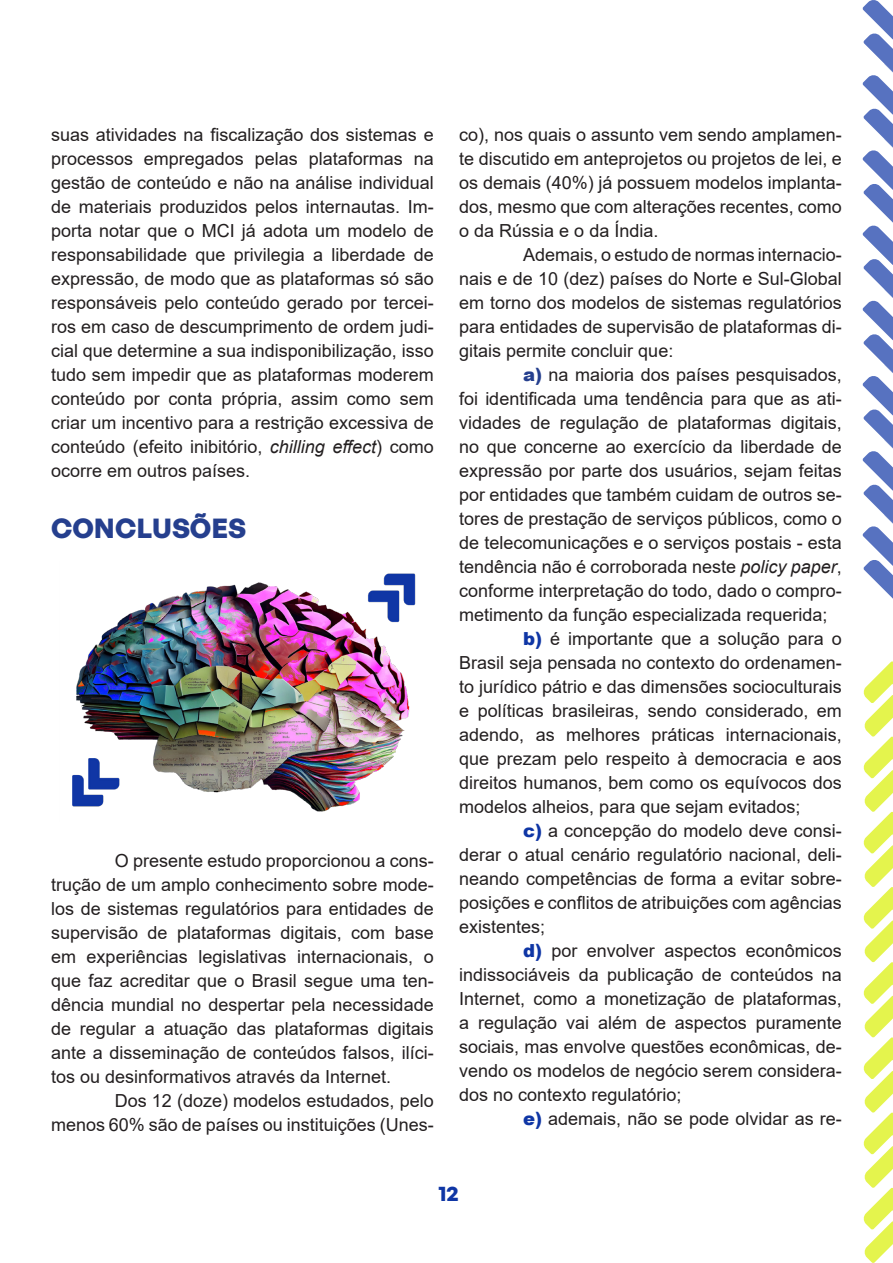
<style>
.page{position:relative;width:893px;height:1263px;background:#fff}
.page>*{position:absolute;margin:0;border:0;box-sizing:border-box;transform-origin:0 0}
.TITULO{font:700 27px "General Sans";color:#253f8e}
.t1{font:700 21px "General Sans";color:#0f36a5}
.CORPO{font:18px/24px "Arial";color:#231f20;text-align:justify}
.s1{font-style:italic}
.s2{font-weight:900;color:#253f8e}
.s3{font-weight:900;color:#0f36a5}
</style>
<div class="page">
<svg style="left:863px;top:661px;width:30px;height:602px"></svg>
<svg style="left:862px;top:0;width:31px;height:599px"></svg>
<img style="left:72px;top:573px;width:344px;height:239px">
<p class="CORPO" style="left:51px;top:122px;width:384px">suas atividades na fiscalização dos sistemas e processos empregados pelas plataformas na gestão de conteúdo e não na análise individual de materiais produzidos pelos internautas. Im&shy;porta notar que o MCI já adota um modelo de responsabilidade que privilegia a liberdade de expressão, de modo que as plataformas só são responsáveis pelo conteúdo gerado por tercei&shy;ros em caso de descumprimento de ordem judi&shy;cial que determine a sua indisponibilização, isso tudo sem impedir que as plataformas moderem conteúdo por conta própria, assim como sem criar um incentivo para a restrição excessiva de conteúdo (efeito inibitório, <span class="s1">chilling effect</span>) como ocorre em outros países.</p>
<p class="TITULO" style="left:51px;top:511px;width:197px">CONCLUSÕES</p>
<p class="CORPO" style="left:51px;top:849px;width:384px;text-indent:64px">O presente estudo proporcionou a cons&shy;trução de um amplo conhecimento sobre mode&shy;los de sistemas regulatórios para entidades de supervisão de plataformas digitais, com base em experiências legislativas internacionais, o que faz acreditar que o Brasil segue uma ten&shy;dência mundial no despertar pela necessidade de regular a atuação das plataformas digitais ante a disseminação de conteúdos falsos, ilíci&shy;tos ou desinformativos através da Internet.</p>
<p class="CORPO" style="left:51px;top:1089px;width:384px;text-align:right">Dos 12 (doze) modelos estudados, pelo<br>menos 60% são de países ou instituições (Unes-</p>
<p class="CORPO" style="left:459px;top:122px;width:384px">co), nos quais o assunto vem sendo amplamen&shy;te discutido em anteprojetos ou projetos de lei, e os demais (40%) já possuem modelos implanta&shy;dos, mesmo que com alterações recentes, como o da Rússia e o da Índia.</p>
<p class="CORPO" style="left:459px;top:242px;width:384px;text-indent:64px">Ademais, o estudo de normas internacio&shy;nais e de 10 (dez) países do Norte e Sul-Global em torno dos modelos de sistemas regulatórios para entidades de supervisão de plataformas di&shy;gitais permite concluir que:</p>
<p class="CORPO" style="left:459px;top:362px;width:384px;text-indent:64px"><span class="s2">a)</span> na maioria dos países pesquisados, foi identificada uma tendência para que as ati&shy;vidades de regulação de plataformas digitais, no que concerne ao exercício da liberdade de expressão por parte dos usuários, sejam feitas por entidades que também cuidam de outros se&shy;tores de prestação de serviços públicos, como o de telecomunicações e o serviços postais - esta tendência não é corroborada neste <span class="s1">policy paper</span>, conforme interpretação do todo, dado o compro&shy;metimento da função especializada requerida;</p>
<p class="CORPO" style="left:459px;top:626px;width:384px;text-indent:64px"><span class="s3">b)</span> é importante que a solução para o Brasil seja pensada no contexto do ordenamen&shy;to jurídico pátrio e das dimensões socioculturais e políticas brasileiras, sendo considerado, em adendo, as melhores práticas internacionais, que prezam pelo respeito à democracia e aos direitos humanos, bem como os equívocos dos modelos alheios, para que sejam evitados;</p>
<p class="CORPO" style="left:459px;top:818px;width:384px;text-indent:64px"><span class="s3">c)</span> a concepção do modelo deve consi&shy;derar o atual cenário regulatório nacional, deli&shy;neando competências de forma a evitar sobre&shy;posições e conflitos de atribuições com agências existentes;</p>
<p class="CORPO" style="left:459px;top:938px;width:384px;text-indent:64px"><span class="s3">d)</span> por envolver aspectos econômicos indissociáveis da publicação de conteúdos na Internet, como a monetização de plataformas, a regulação vai além de aspectos puramente sociais, mas envolve questões econômicas, de&shy;vendo os modelos de negócio serem considera&shy;dos no contexto regulatório;</p>
<p class="CORPO" style="left:523px;top:1106px;width:320px"><span class="s3">e)</span> ademais, não se pode olvidar as re-</p>
<p class="t1" style="left:438px;top:1180px;width:22px">12</p>
</div>
